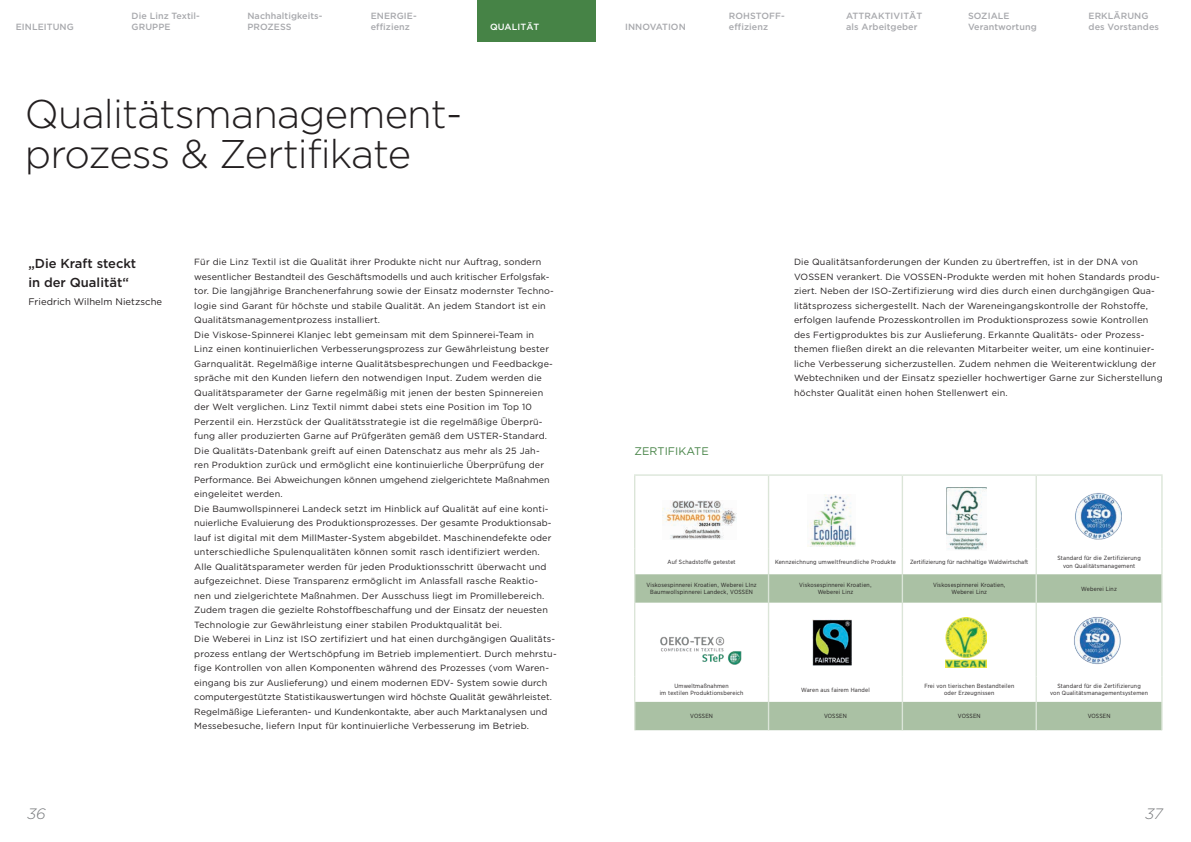
<style>
.page{position:relative;width:1191px;height:842px;background:#fff}
.page>*{position:absolute;margin:0;border:0;box-sizing:border-box;transform-origin:0 0}
.t1{font:300 40px/40px "Gotham";letter-spacing:-.02em;color:#231f20}
.t2{font:italic 300 15px "Gotham";color:#76787b}
.t3{font:500 13px/19px "Gotham";color:#231f20}
.t4{font:11px "Gotham";letter-spacing:.005em;color:#468346}
.t5{font:9.5px "Gotham";letter-spacing:.005em;color:#231f20}
.t6{font:9px/14.5px "Gotham";letter-spacing:.02em;color:#231f20}
.t7{font:500 9px/11px "Gotham";letter-spacing:.01em;color:#a8a9ad}
.t8{font:500 9px "Gotham";letter-spacing:.01em;color:#fff}
.t9{font:6px/7.5px "Gotham Narrow";letter-spacing:.03em;color:#231f20;text-align:center}
.t10{font:6px "Gotham Narrow";letter-spacing:.01em;color:#231f20}
</style>
<div class="page">
<svg style="left:635px;top:574px;width:526px;height:156px"></svg>
<hr style="left:768px;top:476px;width:1px;height:73px;background:#dbe5d8">
<hr style="left:1035px;top:549px;width:2px;height:25px;background:#dbe5d8">
<svg style="left:768px;top:549px;width:1px;height:54px"></svg>
<hr style="left:1035px;top:574px;width:2px;height:29px;background:#dbe5d8">
<hr style="left:768px;top:603px;width:1px;height:73px;background:#dbe5d8">
<hr style="left:1035px;top:676px;width:2px;height:26px;background:#dbe5d8">
<svg style="left:768px;top:676px;width:1px;height:54px"></svg>
<hr style="left:1035px;top:702px;width:2px;height:28px;background:#dbe5d8">
<hr style="left:634px;top:474px;width:134px;height:2px;background:#dbe5d8">
<hr style="left:768px;top:474px;width:134px;height:2px;background:#dbe5d8">
<hr style="left:902px;top:474px;width:134px;height:2px;background:#dbe5d8">
<hr style="left:1036px;top:474px;width:126px;height:2px;background:#dbe5d8">
<hr style="left:634px;top:476px;width:1px;height:73px;background:#dbe5d8">
<hr style="left:901px;top:549px;width:2px;height:25px;background:#dbe5d8">
<svg style="left:634px;top:549px;width:1px;height:54px"></svg>
<hr style="left:901px;top:574px;width:2px;height:29px;background:#dbe5d8">
<hr style="left:634px;top:603px;width:1px;height:73px;background:#dbe5d8">
<hr style="left:901px;top:676px;width:2px;height:26px;background:#dbe5d8">
<svg style="left:634px;top:676px;width:1px;height:54px"></svg>
<hr style="left:901px;top:702px;width:2px;height:28px;background:#dbe5d8">
<hr style="left:901px;top:476px;width:2px;height:73px;background:#dbe5d8">
<hr style="left:1035px;top:476px;width:2px;height:73px;background:#dbe5d8">
<hr style="left:1161px;top:476px;width:1px;height:73px;background:#dbe5d8">
<svg style="left:1161px;top:549px;width:1px;height:54px"></svg>
<hr style="left:901px;top:603px;width:2px;height:73px;background:#dbe5d8">
<hr style="left:1035px;top:603px;width:2px;height:73px;background:#dbe5d8">
<hr style="left:1161px;top:603px;width:1px;height:73px;background:#dbe5d8">
<svg style="left:1161px;top:676px;width:1px;height:54px"></svg>
<img style="left:662px;top:501px;width:74px;height:39px">
<img style="left:807px;top:494px;width:48px;height:52px">
<img style="left:946px;top:487px;width:40px;height:63px">
<img style="left:1075px;top:493px;width:47px;height:47px">
<img style="left:652px;top:629px;width:92px;height:44px">
<img style="left:946px;top:618px;width:40px;height:50px">
<img style="left:1073px;top:615px;width:52px;height:53px">
<img style="left:812px;top:620px;width:39px;height:46px">
<div style="left:477px;top:0;width:118px;height:41px;background:#468346"></div>
<p class="t7" style="left:16px;top:21px;width:60px">EINLEITUNG</p>
<p class="t7" style="left:132px;top:10px;width:70px">Die Linz Textil-<br>GRUPPE</p>
<p class="t7" style="left:247px;top:10px;width:77px">Nachhaltigkeits-<br>PROZESS</p>
<p class="t7" style="left:846px;top:10px;width:78px">ATTRAKTIVITÄT als Arbeitgeber</p>
<p class="t7" style="left:371px;top:10px;width:47px">ENERGIE&shy;effizienz</p>
<p class="t7" style="left:968px;top:10px;width:43px">SOZIALE</p>
<p class="t7" style="left:729px;top:10px;width:57px">ROHSTOFF&shy;effizienz</p>
<p class="t8" style="left:490px;top:22px;width:51px">QUALITÄT</p>
<p class="t7" style="left:625px;top:21px;width:62px">INNOVATION</p>
<p class="t7" style="left:968px;top:21px;width:70px">Verantwortung</p>
<h1 class="t1" style="left:25px;top:94px;width:439px">Qualitätsmanagement&shy;prozess &amp; Zertifikate</h1>
<p class="t7" style="left:1088px;top:10px;width:72px">ERKLÄRUNG des Vorstandes</p>
<h3 class="t3" style="left:28px;top:254px;width:109px">„Die Kraft steckt in der Qualität“</h3>
<p class="t5" style="left:28px;top:297px;width:135px">Friedrich Wilhelm Nietzsche</p>
<p class="t6" style="left:194px;top:255px;width:364px">Für die Linz Textil ist die Qualität ihrer Produkte nicht nur Auftrag, sondern wesentlicher Bestandteil des Geschäftsmodells und auch kritischer Erfolgsfak&shy;tor. Die langjährige Branchenerfahrung sowie der Einsatz modernster Techno&shy;logie sind Garant für höchste und stabile Qualität. An jedem Standort ist ein Qualitätsmanagementprozess installiert.<br>Die Viskose-Spinnerei Klanjec lebt gemeinsam mit dem Spinnerei-Team in<br>Linz einen kontinuierlichen Verbesserungsprozess zur Gewährleistung bester Garnqualität. Regelmäßige interne Qualitätsbesprechungen und Feedbackge&shy;spräche mit den Kunden liefern den notwendigen Input. Zudem werden die Qualitätsparameter der Garne regelmäßig mit jenen der besten Spinnereien der Welt verglichen. Linz Textil nimmt dabei stets eine Position im Top 10<br>Perzentil ein. Herzstück der Qualitätsstrategie ist die regelmäßige Überprü&shy;fung aller produzierten Garne auf Prüfgeräten gemäß dem USTER-Standard.<br>Die Qualitäts-Datenbank greift auf einen Datenschatz aus mehr als 25 Jah-<br>ren Produktion zurück und ermöglicht eine kontinuierliche Überprüfung der Performance. Bei Abweichungen können umgehend zielgerichtete Maßnahmen eingeleitet werden.<br>Die Baumwollspinnerei Landeck setzt im Hinblick auf Qualität auf eine konti&shy;nuierliche Evaluierung des Produktionsprozesses. Der gesamte Produktionsab&shy;lauf ist digital mit dem MillMaster-System abgebildet. Maschinendefekte oder unterschiedliche Spulenqualitäten können somit rasch identifiziert werden.<br>Alle Qualitätsparameter werden für jeden Produktionsschritt überwacht und aufgezeichnet. Diese Transparenz ermöglicht im Anlassfall rasche Reaktio&shy;nen und zielgerichtete Maßnahmen. Der Ausschuss liegt im Promillebereich.<br>Zudem tragen die gezielte Rohstoffbeschaffung und der Einsatz der neuesten Technologie zur Gewährleistung einer stabilen Produktqualität bei.<br>Die Weberei in Linz ist ISO zertifiziert und hat einen durchgängigen Qualitäts&shy;prozess entlang der Wertschöpfung im Betrieb implementiert. Durch mehrstu&shy;fige Kontrollen von allen Komponenten während des Prozesses (vom Waren&shy;eingang bis zur Auslieferung) und einem modernen EDV- System sowie durch computergestützte Statistikauswertungen wird höchste Qualität gewährleistet.<br>Regelmäßige Lieferanten- und Kundenkontakte, aber auch Marktanalysen und Messebesuche, liefern Input für kontinuierliche Verbesserung im Betrieb.</p>
<p class="t4" style="left:634px;top:445px;width:76px">ZERTIFIKATE</p>
<p class="t6" style="left:794px;top:255px;width:370px">Die Qualitätsanforderungen der Kunden zu übertreffen, ist in der DNA von VOSSEN verankert. Die VOSSEN-Produkte werden mit hohen Standards produ&shy;ziert. Neben der ISO-Zertifizierung wird dies durch einen durchgängigen Qua&shy;litätsprozess sichergestellt. Nach der Wareneingangskontrolle der Rohstoffe, erfolgen laufende Prozesskontrollen im Produktionsprozess sowie Kontrollen des Fertigproduktes bis zur Auslieferung. Erkannte Qualitäts- oder Prozess&shy;themen fließen direkt an die relevanten Mitarbeiter weiter, um eine kontinuier&shy;liche Verbesserung sicherzustellen. Zudem nehmen die Weiterentwicklung der Webtechniken und der Einsatz spezieller hochwertiger Garne zur Sicherstellung höchster Qualität einen hohen Stellenwert ein.</p>
<p class="t9" style="left:667px;top:558px;width:70px">Auf Schadstoffe getestet</p>
<p class="t9" style="left:775px;top:558px;width:122px">Kennzeichnung umweltfreundliche Produkte</p>
<p class="t10" style="left:910px;top:558px;width:120px">Zertifizierung für nachhaltige Waldwirtschaft</p>
<p class="t9" style="left:1057px;top:554px;width:85px">Standard für die Zertifizierung von Qualitätsmanagement</p>
<p class="t9" style="left:646px;top:582px;width:111px;line-height:6.9px">Viskosespinnerei Kroatien, Weberei LInz<br>Baumwollspinnerei Landeck, VOSSEN</p>
<p class="t9" style="left:799px;top:582px;width:74px;line-height:6.9px">Viskosespinnerei Kroatien,<br>Weberei Linz</p>
<p class="t9" style="left:933px;top:582px;width:74px;line-height:6.9px">Viskosespinnerei Kroatien,<br>Weberei Linz</p>
<p class="t9" style="left:1081px;top:585px;width:37px">Weberei Linz</p>
<p class="t9" style="left:659px;top:682px;width:85px">Umweltmaßnahmen<br>im textilen Produktionsbereich</p>
<p class="t9" style="left:801px;top:685px;width:70px">Waren aus fairem Handel</p>
<p class="t9" style="left:924px;top:682px;width:91px">Frei von tierischen Bestandteilen oder Erzeugnissen</p>
<p class="t9" style="left:1050px;top:682px;width:99px">Standard für die Zertifizierung<br>von Qualitätsmanagementsystemen</p>
<p class="t9" style="left:690px;top:712px;width:24px">VOSSEN</p>
<p class="t9" style="left:824px;top:712px;width:24px">VOSSEN</p>
<p class="t9" style="left:958px;top:712px;width:24px">VOSSEN</p>
<p class="t9" style="left:1087px;top:712px;width:24px">VOSSEN</p>
<h2 class="t2" style="left:27px;top:805px;width:20px">36</h2>
<h2 class="t2" style="left:1145px;top:805px;width:19px">37</h2>
</div>
